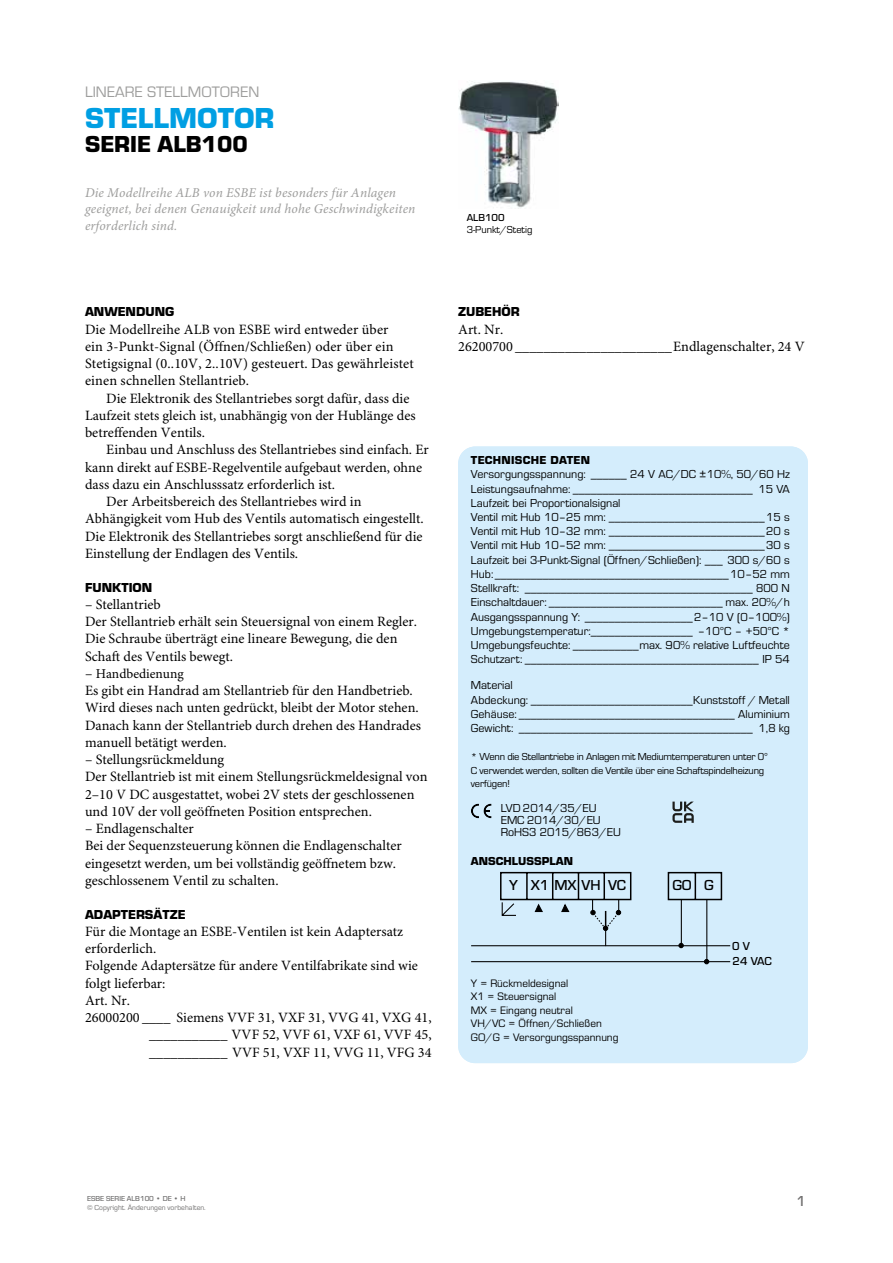
<style>
.page{position:relative;width:893px;height:1263px;background:#fff}
.page>*{position:absolute;margin:0;border:0;box-sizing:border-box;transform-origin:0 0}
.t1{font:700 30px "ESBE Eurostile";color:#009fe3}
.t2{font:700 24px "ESBE Eurostile";color:#000}
.t3{font:15.75px "ESBE Eurostile";color:#9d9d9c}
.t4{font:500 15px "ESBE Eurostile";color:#000}
.t5{font:500 15px "ESBE Eurostile";color:#706f6f}
.t6{font:14.25px/17.2px "Minion Pro";color:#000}
.t7{font:italic 13.5px/16.5px "Minion Pro";letter-spacing:.01em;color:#9d9d9c}
.t8{font:700 13.5px "ESBE Eurostile";color:#000}
.t9{font:13.5px "Minion Pro";color:#000}
.t10{font:12px/14.2px "ESBE Eurostile";color:#000}
.t11{font:700 12px "ESBE Eurostile";letter-spacing:.02em;color:#000}
.t12{font:700 12px "ESBE Eurostile";color:#000}
.t13{font:500 12px "ESBE Eurostile";color:#000}
.t14{font:11.25px/13.5px "ESBE Eurostile";color:#000}
.t15{font:10.5px/13.5px "ESBE Eurostile";letter-spacing:-.02em;color:#000}
.t16{font:10.5px "ESBE Eurostile";color:#000}
.t17{font:500 10.5px "ESBE Eurostile";color:#000}
.t18{font:7.5px "ESBE Eurostile";color:#706f6f}
.t19{font:500 7.5px "ESBE Eurostile";color:#706f6f}
.s1{font-size:14.25px}
</style>
<div class="page">
<img style="left:458px;top:81px;width:100px;height:127px">
<div style="left:458px;top:446px;width:350px;height:617px;background:#d4edfc;border-radius:17px"></div>
<hr style="left:471px;top:945px;width:259px;height:1px;background:#000">
<hr style="left:471px;top:961px;width:259px;height:1px;background:#000">
<svg style="left:499px;top:872px;width:224px;height:76px"></svg>
<hr style="left:706px;top:899px;width:1px;height:61px;background:#000">
<svg style="left:704px;top:959px;width:5px;height:5px"></svg>
<svg style="left:672px;top:801px;width:22px;height:22px"></svg>
<svg style="left:471px;top:804px;width:21px;height:14px"></svg>
<p class="t3" style="left:85px;top:83px;width:176px">LINEARE STELLMOTOREN</p>
<h1 class="t1" style="left:85px;top:102px;width:191px">STELLMOTOR</h1>
<h2 class="t2" style="left:85px;top:131px;width:164px">SERIE ALB100</h2>
<p class="t7" style="left:85px;top:185px;width:332px">Die Modellreihe ALB von ESBE ist besonders für Anlagen geeignet, bei denen Genauigkeit und hohe Geschwindigkeiten erforderlich sind.</p>
<p class="t17" style="left:467px;top:211px;width:39px">ALB100</p>
<p class="t16" style="left:467px;top:223px;width:67px">3-Punkt/Stetig</p>
<p class="t8" style="left:85px;top:304px;width:91px">ANWENDUNG</p>
<p class="t6" style="left:85px;top:321px;width:330px">Die Modellreihe ALB von ESBE wird entweder über<br>ein 3-Punkt-Signal (Öffnen/Schließen) oder über ein Stetigsignal (0..10V, 2..10V) gesteuert. Das gewährleistet einen schnellen Stellantrieb.</p>
<p class="t6" style="left:85px;top:390px;width:332px;text-indent:21px">Die Elektronik des Stellantriebes sorgt dafür, dass die<br>Laufzeit stets gleich ist, unabhängig von der Hublänge des betreffenden Ventils.</p>
<p class="t6" style="left:106px;top:442px;width:324px">Einbau und Anschluss des Stellantriebes sind einfach. Er</p>
<p class="t6" style="left:85px;top:459px;width:338px">kann direkt auf ESBE-Regelventile aufgebaut werden, ohne</p>
<p class="t6" style="left:85px;top:476px;width:252px">dass dazu ein Anschlusssatz erforderlich ist.</p>
<p class="t6" style="left:106px;top:493px;width:257px">Der Arbeitsbereich des Stellantriebes wird in</p>
<p class="t6" style="left:85px;top:511px;width:340px">Abhängigkeit vom Hub des Ventils automatisch eingestellt.</p>
<p class="t6" style="left:85px;top:528px;width:339px">Die Elektronik des Stellantriebes sorgt anschließend für die</p>
<p class="t6" style="left:85px;top:545px;width:215px">Einstellung der Endlagen des Ventils.</p>
<p class="t8" style="left:85px;top:580px;width:69px">FUNKTION</p>
<p class="t6" style="left:85px;top:596px;width:333px">– Stellantrieb<br>Der Stellantrieb erhält sein Steuersignal von einem Regler.<br>Die Schraube überträgt eine lineare Bewegung, die den Schaft des Ventils bewegt.</p>
<p class="t9" style="left:85px;top:665px;width:100px"><span class="s1">–</span> Handbedienung</p>
<p class="t6" style="left:85px;top:682px;width:338px">Es gibt ein Handrad am Stellantrieb für den Handbetrieb.<br>Wird dieses nach unten gedrückt, bleibt der Motor stehen.<br>Danach kann der Stellantrieb durch drehen des Handrades manuell betätigt werden.</p>
<p class="t6" style="left:85px;top:751px;width:344px">– Stellungsrückmeldung<br>Der Stellantrieb ist mit einem Stellungsrückmeldesignal von 2–10 V DC ausgestattet, wobei 2V stets der geschlossenen und 10V der voll geöffneten Position entsprechen.</p>
<p class="t6" style="left:85px;top:820px;width:318px">– Endlagenschalter<br>Bei der Sequenzsteuerung können die Endlagenschalter eingesetzt werden, um bei vollständig geöffnetem bzw. geschlossenem Ventil zu schalten.</p>
<p class="t8" style="left:85px;top:907px;width:102px">ADAPTERSÄTZE</p>
<p class="t6" style="left:85px;top:923px;width:320px">Für die Montage an ESBE-Ventilen ist kein Adaptersatz</p>
<p class="t6" style="left:85px;top:940px;width:73px">erforderlich.</p>
<p class="t6" style="left:85px;top:958px;width:334px">Folgende Adaptersätze für andere Ventilfabrikate sind wie</p>
<p class="t6" style="left:85px;top:975px;width:82px">folgt lieferbar:</p>
<p class="t6" style="left:85px;top:992px;width:47px">Art. Nr.</p>
<p class="t6" style="left:85px;top:1009px;width:348px">26000200 ____ Siemens VVF 31, VXF 31, VVG 41, VXG 41,</p>
<p class="t6" style="left:149px;top:1027px;width:284px">___________ VVF 52, VVF 61, VXF 61, VVF 45,</p>
<p class="t6" style="left:149px;top:1044px;width:284px">___________ VVF 51, VXF 11, VVG 11, VFG 34</p>
<p class="t8" style="left:458px;top:304px;width:63px">ZUBEHÖR</p>
<p class="t6" style="left:458px;top:321px;width:348px">Art. Nr.<br>26200700 ______________________Endlagenschalter, 24 V</p>
<p class="t11" style="left:471px;top:453px;width:121px">TECHNISCHE DATEN</p>
<p class="t10" style="left:471px;top:467px;width:320px">Versorgungsspannung: ______ 24 V AC/DC ±10%, 50/60 Hz Leistungsaufnahme: ______________________________ 15 VA Laufzeit bei Proportionalsignal<br>Ventil mit Hub 10–25 mm: __________________________15 s Ventil mit Hub 10–32 mm: __________________________20 s Ventil mit Hub 10–52 mm: __________________________30 s Laufzeit bei 3-Punkt-Signal (Öffnen/Schließen): ___ 300 s/60 s Hub:_______________________________________10–52 mm Stellkraft: ______________________________________ 800 N Einschaltdauer: _____________________________ max. 20%/h Ausgangsspannung Y: __________________2–10 V (0–100%)<br>Umgebungstemperatur:_________________ –10°C – +50°C * Umgebungsfeuchte: ___________max. 90% relative Luftfeuchte Schutzart: _______________________________________ IP 54</p>
<p class="t10" style="left:471px;top:678px;width:320px">Material<br>Abdeckung: ___________________________Kunststoff / Metall Gehäuse: ____________________________________ Aluminium Gewicht: _______________________________________ 1,8 kg</p>
<p class="t15" style="left:471px;top:750px;width:298px">* Wenn die Stellantriebe in Anlagen mit Mediumtemperaturen unter 0°<br>C verwendet werden, sollten die Ventile über eine Schaftspindelheizung verfügen!</p>
<p class="t10" style="left:501px;top:802px;width:122px;line-height:12px">LVD 2014/35/EU<br>EMC 2014/30/EU<br>RoHS3 2015/863/EU</p>
<p class="t12" style="left:471px;top:854px;width:104px">ANSCHLUSSPLAN</p>
<p class="t4" style="left:509px;top:877px;width:119px">Y X1 MX VH VC</p>
<p class="t4" style="left:672px;top:877px;width:21px">GO</p>
<p class="t4" style="left:704px;top:877px;width:11px">G</p>
<p class="t14" style="left:471px;top:976px;width:149px">Y = Rückmeldesignal<br>X1 = Steuersignal<br>MX = Eingang neutral<br>VH/VC = Öffnen/Schließen<br>GO/G = Versorgungsspannung</p>
<p class="t13" style="left:732px;top:939px;width:19px">0 V</p>
<p class="t13" style="left:733px;top:954px;width:41px">24 VAC</p>
<p class="t19" style="left:87px;top:1194px;width:100px">ESBE SERIE ALB100 • DE • H</p>
<p class="t18" style="left:87px;top:1203px;width:120px">© Copyright. Änderungen vorbehalten.</p>
<p class="t5" style="left:796px;top:1193px;width:11px">1</p>
</div>
